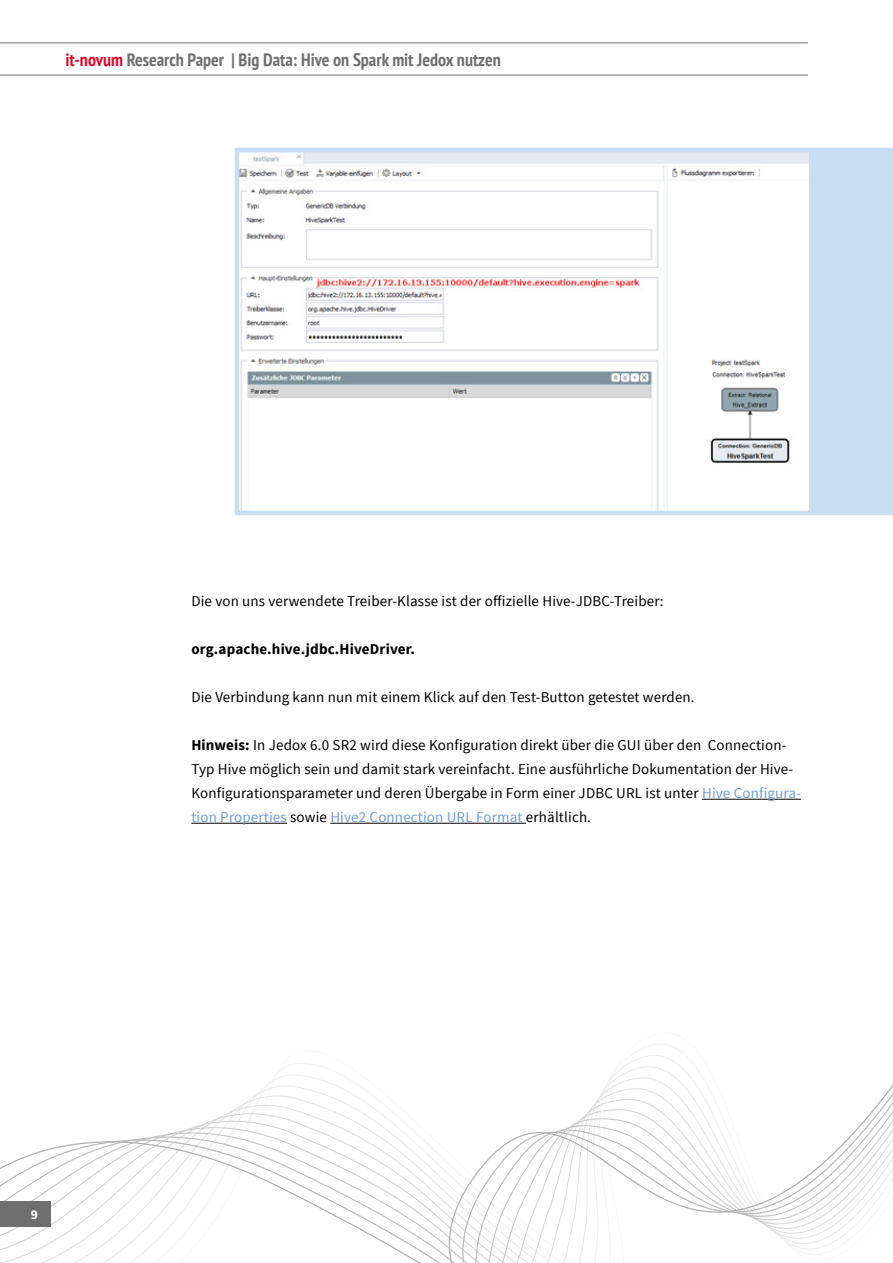
<style>
.page{position:relative;width:893px;height:1263px;background:#fff}
.page>*{position:absolute;margin:0;border:0;box-sizing:border-box;transform-origin:0 0}
.t1{font:700 condensed 18px "PT Sans";color:#706f6f}
.t2{font:15px/24px "Source Sans Pro";letter-spacing:.01em;color:#000}
.t3{font:700 15px "Source Sans Pro";letter-spacing:.01em;color:#000}
.t4{font:700 13.5px "Source Sans Pro";color:#fff}
.s1{color:#dd0b2f}
.s2{font-weight:700}
.s3{color:#6f9ed4}
</style>
<div class="page">
<hr style="left:0;top:43px;width:808px;height:1px;background:#706f6f">
<hr style="left:0;top:75px;width:808px;height:1px;background:#706f6f">
<svg style="left:0;top:1044px;width:893px;height:219px"></svg>
<hr style="left:702px;top:799px;width:99px;height:1px;background:#000">
<hr style="left:191px;top:823px;width:96px;height:1px;background:#000">
<hr style="left:330px;top:823px;width:196px;height:1px;background:#000">
<svg style="left:235px;top:148px;width:658px;height:367px"></svg>
<div style="left:0;top:1201px;width:51px;height:26px;background:#706f6f"></div>
<p class="t1" style="left:65px;top:48px;width:437px"><span class="s1">it-novum</span> Research Paper | Big Data: Hive on Spark mit Jedox nutzen</p>
<p class="t4" style="left:31px;top:1206px;width:9px">9</p>
<p class="t2" style="left:191px;top:589px;width:474px">Die von uns verwendete Treiber-Klasse ist der offizielle Hive-JDBC-Treiber:</p>
<p class="t3" style="left:191px;top:639px;width:225px">org.apache.hive.jdbc.HiveDriver.</p>
<p class="t2" style="left:191px;top:685px;width:505px">Die Verbindung kann nun mit einem Klick auf den Test-Button getestet werden.</p>
<p class="t2" style="left:191px;top:733px;width:611px"><span class="s2">Hinweis:</span> In Jedox 6.0 SR2 wird diese Konfiguration direkt über die GUI über den Connection-Typ Hive möglich sein und damit stark vereinfacht. Eine ausführliche Dokumentation der Hive-Konfigurationsparameter und deren Übergabe in Form einer JDBC URL ist unter <span class="s3">Hive Configura&shy;tion Properties</span> sowie <span class="s3">Hive2 Connection URL Format</span> erhältlich.</p>
</div>
